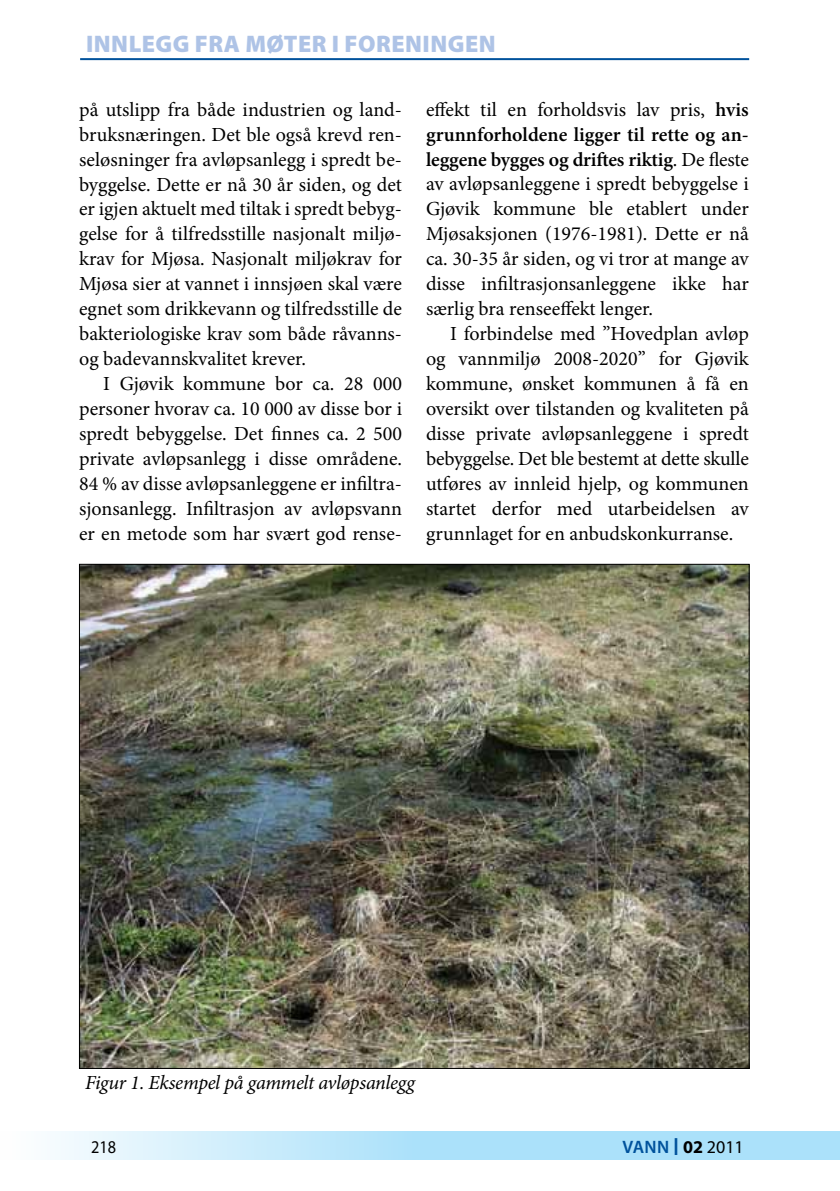
<style>
.page{position:relative;width:840px;height:1191px;background:#fff}
.page>*{position:absolute;margin:0;border:0;box-sizing:border-box;transform-origin:0 0}
.t1{font:900 24px "Myriad Pro";letter-spacing:.02em;color:#aec3e6}
.t2{font:20px/25px "Minion Pro";color:#000;text-align:justify}
.t3{font:italic 20px "Minion Pro";letter-spacing:-.015em;color:#000}
.t4{font:600 18px "Myriad Pro";color:#00529c}
.t5{font:18px "Myriad Pro";color:#000;scale:.9 1}
.s1{font-weight:600}
.s2{font-size:25px}
.s3{font-weight:700;color:#000}
.s4{font-weight:400;color:#000}
</style>
<div class="page">
<svg style="left:55px;top:1131px;width:784px;height:29px;background:#bbe6fa"></svg>
<hr style="left:80px;top:58px;width:668px;height:2px;background:#00529c">
<img style="left:81px;top:566px;width:666px;height:501px">
<p class="t1" style="left:86px;top:30px;width:411px">INNLEGG FRA MØTER I FORENINGEN</p>
<p class="t2" style="left:79px;top:97px;width:324px">på utslipp fra både industrien og land&shy;bruksnæringen. Det ble også krevd ren&shy;seløsninger fra avløpsanlegg i spredt be&shy;byggelse. Dette er nå 30 år siden, og det er igjen aktuelt med tiltak i spredt bebyg&shy;gelse for å tilfredsstille nasjonalt miljø&shy;krav for Mjøsa. Nasjonalt miljøkrav for Mjøsa sier at vannet i innsjøen skal være egnet som drikkevann og tilfredsstille de bakteriologiske krav som både råvanns&shy;og badevannskvalitet krever.</p>
<p class="t2" style="left:79px;top:371px;width:324px;text-indent:24px">I Gjøvik kommune bor ca. 28 000 personer hvorav ca. 10 000 av disse bor i spredt bebyggelse. Det finnes ca. 2 500 private avløpsanlegg i disse områdene.<br>84 % av disse avløpsanleggene er infiltra&shy;sjonsanlegg. Infiltrasjon av avløpsvann er en metode som har svært god rense-</p>
<p class="t2" style="left:426px;top:97px;width:324px">effekt til en forholdsvis lav pris, <span class="s1">hvis grunnforholdene ligger til rette og an&shy;leggene bygges og driftes riktig</span>. De fleste av avløpsanleggene i spredt bebyggelse i Gjøvik kommune ble etablert under Mjøsaksjonen (1976-1981). Dette er nå ca. 30-35 år siden, og vi tror at mange av disse infiltrasjonsanleggene ikke har særlig bra renseeffekt lenger.</p>
<p class="t2" style="left:426px;top:321px;width:324px;text-indent:24px">I forbindelse med ”Hovedplan avløp og vannmiljø 2008-2020” for Gjøvik kommune, ønsket kommunen å få en oversikt over tilstanden og kvaliteten på disse private avløpsanleggene i spredt bebyggelse. Det ble bestemt at dette skulle utføres av innleid hjelp, og kommunen startet derfor med utarbeidelsen av grunnlaget for en anbudskonkurranse.</p>
<p class="t3" style="left:85px;top:1069px;width:331px">Figur 1. Eksempel på gammelt avløpsanlegg</p>
<p class="t5" style="left:91px;top:1135px;width:29px">218</p>
<p class="t4" style="left:622px;top:1135px;width:123px">VANN <span class="s2">I</span> <span class="s3">02</span> <span class="s4">2011</span></p>
</div>
